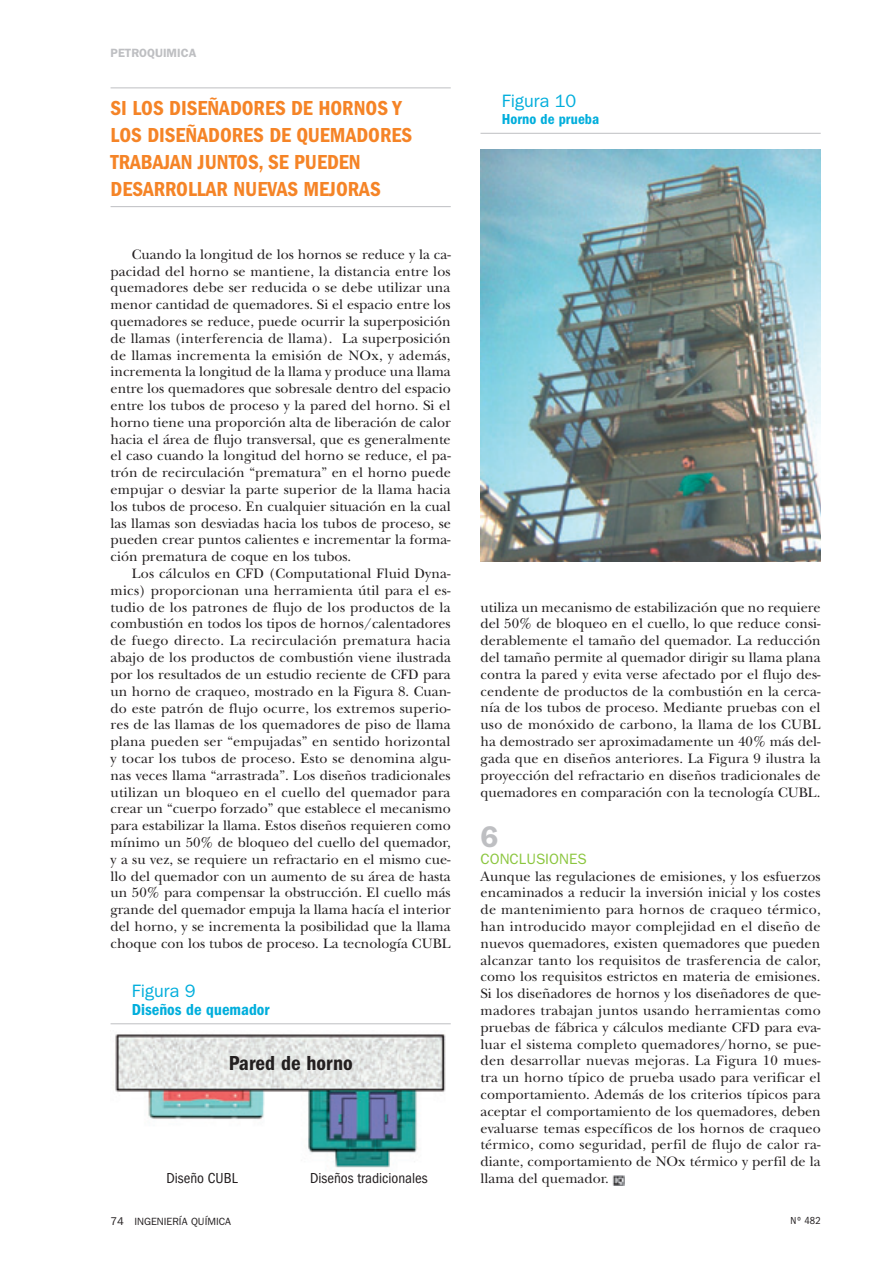
<style>
.page{position:relative;width:893px;height:1263px;background:#fff}
.page>*{position:absolute;margin:0;border:0;box-sizing:border-box;transform-origin:0 0}
.t1{font:600 30px "Franklin Gothic";color:#bebfc2}
.t2{font:600 condensed 21px/27px "Franklin Gothic";color:#f58427}
.t3{font:600 condensed 21px "Franklin Gothic";color:#231f20}
.t4{font:18px "Franklin Gothic";color:#00aedc}
.t5{font:600 condensed 16.5px "Franklin Gothic";color:#00aedc}
.t6{font:condensed 15px "Franklin Gothic";color:#231f20}
.t7{font:600 condensed 15px "Franklin Gothic";color:#00aedc}
.t8{font:15px "Franklin Gothic";color:#8bc63e}
.t9{font:14.25px/16.8px "New Baskerville";color:#231f20;text-align:justify}
.t10{font:600 12px "Franklin Gothic";color:#bebfc2}
.t11{font:10.5px "Franklin Gothic";color:#231f20}
.t12{font:condensed 10.5px "Franklin Gothic";color:#231f20}
.s1{font-size:11.25px}
</style>
<div class="page">
<hr style="left:480px;top:133px;width:341px;height:1px;background:#bebfc2">
<img style="left:480px;top:150px;width:341px;height:411px">
<hr style="left:111px;top:1023px;width:340px;height:1px;background:#bebfc2">
<img style="left:115px;top:1034px;width:331px;height:138px">
<hr style="left:111px;top:87px;width:340px;height:1px;background:#bebfc2">
<hr style="left:111px;top:206px;width:340px;height:1px;background:#bebfc2">
<svg style="left:613px;top:1175px;width:12px;height:11px"></svg>
<p class="t10" style="left:111px;top:46px;width:87px">PETROQUIMICA</p>
<h2 class="t2" style="left:111px;top:94px;width:33px">SI LOS</h2>
<h2 class="t2" style="left:169px;top:94px;width:197px">DISEÑADORES DE HORNOS</h2>
<h2 class="t2" style="left:392px;top:94px;width:11px">Y</h2>
<h2 class="t2" style="left:111px;top:121px;width:11px">LOS</h2>
<h2 class="t2" style="left:111px;top:121px;width:292px;text-indent:37px">DISEÑADORES DE QUEMADORES<br>TRABAJAN JUNTOS, SE PUEDEN<br>DESARROLLAR NUEVAS MEJORAS</h2>
<p class="t9" style="left:111px;top:246px;width:342px;text-indent:21px">Cuando la longitud de los hornos se reduce y la ca&shy;pacidad del horno se mantiene, la distancia entre los quemadores debe ser reducida o se debe utilizar una menor cantidad de quemadores. Si el espacio entre los quemadores se reduce, puede ocurrir la superposición de llamas (interferencia de llama). La superposición de llamas incrementa la emisión de NOx, y además, incrementa la longitud de la llama y produce una llama entre los quemadores que sobresale dentro del espacio entre los tubos de proceso y la pared del horno. Si el horno tiene una proporción alta de liberación de calor hacia el área de flujo transversal, que es generalmente el caso cuando la longitud del horno se reduce, el pa&shy;trón de recirculación “prematura” en el horno puede empujar o desviar la parte superior de la llama hacia los tubos de proceso. En cualquier situación en la cual las llamas son desviadas hacia los tubos de proceso, se pueden crear puntos calientes e incrementar la forma&shy;ción prematura de coque en los tubos.</p>
<p class="t9" style="left:111px;top:565px;width:342px;text-indent:21px">Los cálculos en CFD (Computational Fluid Dyna&shy;mics) proporcionan una herramienta útil para el es&shy;tudio de los patrones de flujo de los productos de la combustión en todos los tipos de hornos/calentadores de fuego directo. La recirculación prematura hacia abajo de los productos de combustión viene ilustrada por los resultados de un estudio reciente de CFD para un horno de craqueo, mostrado en la Figura 8. Cuan&shy;do este patrón de flujo ocurre, los extremos superio&shy;res de las llamas de los quemadores de piso de llama plana pueden ser “empujadas” en sentido horizontal y tocar los tubos de proceso. Esto se denomina algu&shy;nas veces llama “arrastrada”. Los diseños tradicionales utilizan un bloqueo en el cuello del quemador para crear un “cuerpo forzado” que establece el mecanismo para estabilizar la llama. Estos diseños requieren como mínimo un 50% de bloqueo del cuello del quemador, y a su vez, se requiere un refractario en el mismo cue&shy;llo del quemador con un aumento de su área de hasta un 50% para compensar la obstrucción. El cuello más grande del quemador empuja la llama hacía el interior del horno, y se incrementa la posibilidad que la llama choque con los tubos de proceso. La tecnología CUBL</p>
<p class="t4" style="left:132px;top:981px;width:65px">FIGURA 9</p>
<p class="t5" style="left:132px;top:1000px;width:139px">DISEÑOS DE QUEMADOR</p>
<h2 class="t3" style="left:229px;top:1051px;width:125px">PARED DE HORNO</h2>
<p class="t6" style="left:166px;top:1170px;width:73px">Diseño CUBL</p>
<p class="t6" style="left:310px;top:1170px;width:119px">Diseños tradicionales</p>
<p class="t4" style="left:502px;top:90px;width:76px">FIGURA 10</p>
<p class="t7" style="left:502px;top:111px;width:99px">HORNO DE PRUEBA</p>
<p class="t9" style="left:480px;top:599px;width:342px">utiliza un mecanismo de estabilización que no requiere del 50% de bloqueo en el cuello, lo que reduce consi&shy;derablemente el tamaño del quemador. La reducción del tamaño permite al quemador dirigir su llama plana contra la pared y evita verse afectado por el flujo des&shy;cendente de productos de la combustión en la cerca&shy;nía de los tubos de proceso. Mediante pruebas con el uso de monóxido de carbono, la llama de los CUBL ha demostrado ser aproximadamente un 40% más del&shy;gada que en diseños anteriores. La Figura 9 ilustra la proyección del refractario en diseños tradicionales de quemadores en comparación con la tecnología CUBL.</p>
<h1 class="t1" style="left:480px;top:819px;width:19px">6</h1>
<p class="t8" style="left:480px;top:850px;width:106px">CONCLUSIONES</p>
<p class="t9" style="left:480px;top:867px;width:342px">Aunque las regulaciones de emisiones, y los esfuerzos encaminados a reducir la inversión inicial y los costes de mantenimiento para hornos de craqueo térmico, han introducido mayor complejidad en el diseño de nuevos quemadores, existen quemadores que pueden alcanzar tanto los requisitos de trasferencia de calor, como los requisitos estrictos en materia de emisiones.<br>Si los diseñadores de hornos y los diseñadores de que&shy;madores trabajan juntos usando herramientas como pruebas de fábrica y cálculos mediante CFD para eva&shy;luar el sistema completo quemadores/horno, se pue&shy;den desarrollar nuevas mejoras. La Figura 10 mues&shy;tra un horno típico de prueba usado para verificar el comportamiento. Además de los criterios típicos para aceptar el comportamiento de los quemadores, deben evaluarse temas específicos de los hornos de craqueo térmico, como seguridad, perfil de flujo de calor ra&shy;diante, comportamiento de NOx térmico y perfil de la llama del quemador.</p>
<p class="t11" style="left:111px;top:1215px;width:122px"><span class="s1">74</span> INGENI ERÍA QUÍMICA</p>
<p class="t12" style="left:790px;top:1215px;width:32px">Nº 482</p>
</div>
